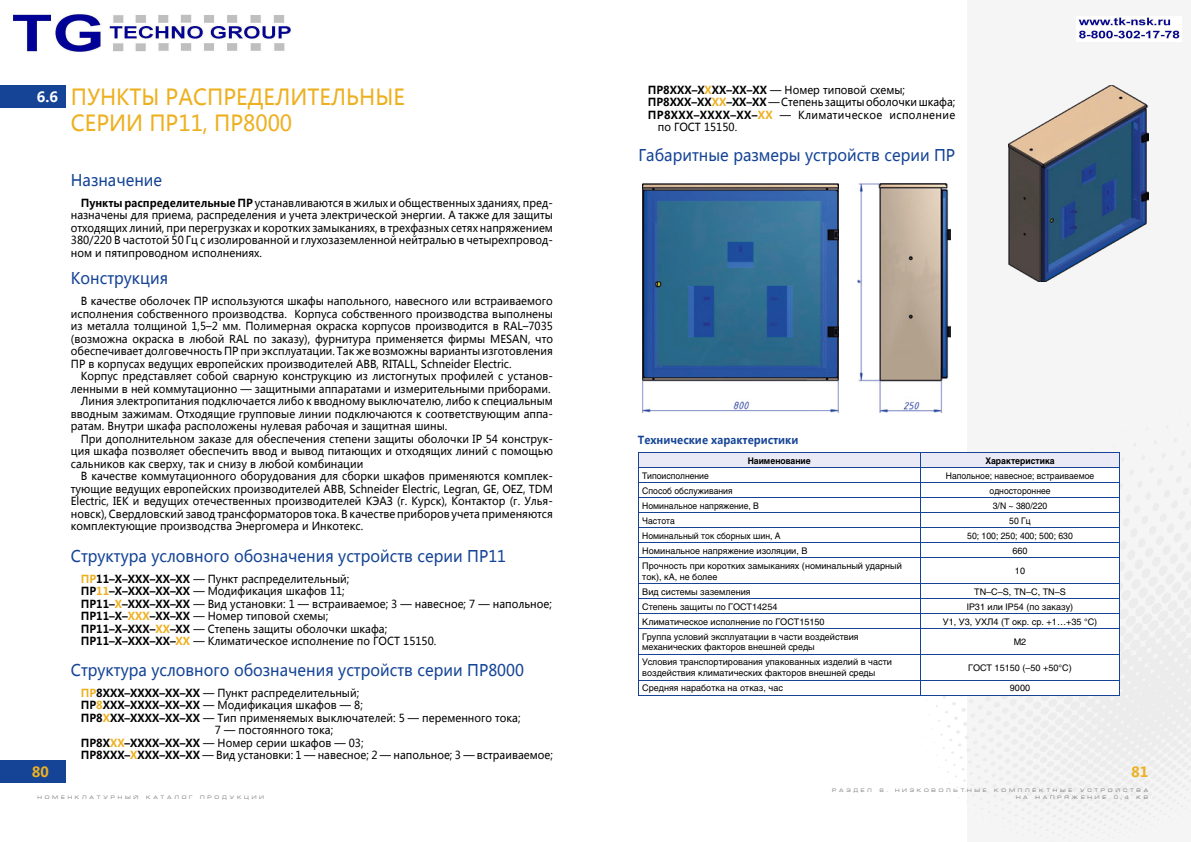
<style>
.page{position:relative;width:1191px;height:842px;background:#fff}
.page>*{position:absolute;margin:0;border:0;box-sizing:border-box;transform-origin:0 0}
.t1{font:22px/26px "Microsoft Ya Hei";color:#edb020;scale:.95 1}
.t2{font:16px "Microsoft Ya Hei";color:#154496;scale:.95 1}
.t3{font:700 14px "Microsoft Ya Hei";color:#edb020}
.t4{font:11px/12.5px "Microsoft Ya Hei";color:#000;text-align:justify;scale:.95 1}
.t5{font:11px "Microsoft Ya Hei";letter-spacing:.035em;color:#000;scale:.95 1}
.t6{font:700 11px "Microsoft Ya Hei";color:#154496;scale:.95 1}
.t7{font:9px/10.8px "Helios";color:#000}
.t8{font:9px "Helios";color:#000;scale:.95 1}
.t9{font:700 9px "Helios";color:#000;scale:.95 1}
.t10{font:5px "Micra";letter-spacing:.5em;color:#878786}
.s1{font-weight:700}
.s2{font-weight:700;color:#edb020}
</style>
<div class="page">
<div style="left:967px;top:0;width:224px;height:842px;background:#f5f5f5"></div>
<div style="left:0;top:85px;width:66px;height:23px;background:#154496"></div>
<hr style="left:638px;top:695px;width:282px;height:1px;background:#154496">
<svg style="left:638px;top:453px;width:482px;height:242px"></svg>
<hr style="left:920px;top:695px;width:200px;height:1px;background:#154496">
<img style="left:642px;top:183px;width:196px;height:229px">
<img style="left:857px;top:183px;width:93px;height:229px">
<img style="left:1008px;top:85px;width:140px;height:197px">
<div style="left:0;top:760px;width:66px;height:22px;background:#154496"></div>
<img style="left:13px;top:13px;width:278px;height:39px">
<img style="left:1078px;top:17px;width:102px;height:22px">
<h1 class="t1" style="left:71px;top:84px;width:353px;text-indent:-34px"><sup>6.6</sup> ПУНКТЫ РАСПРЕДЕЛИТЕЛЬНЫЕ<br>СЕРИИ ПР11, ПР8000</h1>
<h2 class="t2" style="left:71px;top:169px;width:98px">Назначение</h2>
<p class="t4" style="left:71px;top:196px;width:509px;text-indent:10px"><span class="s1">Пункты распределительные ПР</span> устанавливаются в жилых и общественных зданиях, пред&shy;назначены для приема, распределения и учета электрической энергии. А также для защиты отходящих линий, при перегрузках и коротких замыканиях, в трехфазных сетях напряжением 380/220 В частотой 50 Гц с изолированной и глухозаземленной нейтралью в четырехпровод&shy;ном и пятипроводном исполнениях.</p>
<h2 class="t2" style="left:71px;top:268px;width:104px">Конструкция</h2>
<p class="t4" style="left:71px;top:295px;width:509px;text-indent:10px">В качестве оболочек ПР используются шкафы напольного, навесного или встраиваемого исполнения собственного производства. Корпуса собственного производства выполнены из металла толщиной 1,5–2 мм. Полимерная окраска корпусов производится в RAL–7035 (возможна окраска в любой RAL по заказу), фурнитура применяется фирмы MESAN, что обеспечивает долговечность ПР при эксплуатации. Так же возможны варианты изготовления ПР в корпусах ведущих европейских производителей ABB, RITALL, Schneider Electric.</p>
<p class="t4" style="left:81px;top:370px;width:498px">Корпус представляет собой сварную конструкцию из листогнутых профилей с установ-</p>
<p class="t4" style="left:71px;top:382px;width:506px">ленными в ней коммутационно — защитными аппаратами и измерительными приборами.</p>
<p class="t4" style="left:81px;top:395px;width:498px">Линия электропитания подключается либо к вводному выключателю, либо к специальным</p>
<p class="t4" style="left:71px;top:407px;width:509px">вводным зажимам. Отходящие групповые линии подключаются к соответствующим аппа-</p>
<p class="t4" style="left:71px;top:420px;width:398px">ратам. Внутри шкафа расположены нулевая рабочая и защитная шины.</p>
<p class="t4" style="left:81px;top:432px;width:498px">При дополнительном заказе для обеспечения степени защиты оболочки IP 54 конструк-</p>
<p class="t4" style="left:71px;top:445px;width:509px">ция шкафа позволяет обеспечить ввод и вывод питающих и отходящих линий с помощью</p>
<p class="t4" style="left:71px;top:457px;width:309px">сальников как сверху, так и снизу в любой комбинации</p>
<p class="t4" style="left:81px;top:470px;width:498px">В качестве коммутационного оборудования для сборки шкафов применяются комплек-</p>
<p class="t4" style="left:71px;top:482px;width:509px">тующие ведущих европейских производителей ABB, Schneider Electric, Legran, GE, OEZ, TDM</p>
<p class="t4" style="left:71px;top:495px;width:509px">Electric, IEK и ведущих отечественных производителей КЭАЗ (г. Курск), Контактор (г. Улья-</p>
<p class="t4" style="left:71px;top:507px;width:509px">новск), Свердловский завод трансформаторов тока. В качестве приборов учета применяются</p>
<p class="t4" style="left:71px;top:520px;width:309px">комплек тующие производства Энергомера и Инкотекс.</p>
<h2 class="t2" style="left:71px;top:545px;width:459px">Структура условного обозначения устройств серии ПР11</h2>
<p class="t4" style="left:81px;top:572px;width:497px;text-align:left"><span class="s2">ПР</span><span class="s1">11–Х–ХХХ–ХХ–ХХ</span> — Пункт распределительный;<br><span class="s1">ПР</span><span class="s2">11</span><span class="s1">–Х–ХХХ–ХХ–ХХ</span> — Модификация шкафов 11;<br><span class="s1">ПР11–</span><span class="s2">Х</span><span class="s1">–ХХХ–ХХ–ХХ</span> — Вид установки: 1 — встраиваемое; 3 — навесное; 7 — напольное; <span class="s1">ПР11–Х–</span><span class="s2">ХХХ</span><span class="s1">–ХХ–ХХ</span> — Номер типовой схемы;<br><span class="s1">ПР11–Х–ХХХ–</span><span class="s2">ХХ</span><span class="s1">–ХХ</span> — Степень защиты оболочки шкафа;<br><span class="s1">ПР11–Х–ХХХ–ХХ–</span><span class="s2">ХХ</span> — Климатическое исполнение по ГОСТ 15150.</p>
<h2 class="t2" style="left:71px;top:659px;width:478px">Структура условного обозначения устройств серии ПР8000</h2>
<p class="t4" style="left:81px;top:686px;width:295px"><span class="s2">ПР</span><span class="s1">8ХХХ–ХХХХ–ХХ–ХХ</span> — Пункт распределительный;</p>
<p class="t4" style="left:81px;top:699px;width:298px"><span class="s1">ПР</span><span class="s2">8</span><span class="s1">ХХХ–ХХХХ–ХХ–ХХ</span> — Модификация шкафов — 8;</p>
<p class="t4" style="left:81px;top:711px;width:464px"><span class="s1">ПР8</span><span class="s2">Х</span><span class="s1">ХХ–ХХХХ–ХХ–ХХ</span> — Тип применяемых выключателей: 5 — переменного тока;</p>
<p class="t4" style="left:215px;top:724px;width:126px">7 — постоянного тока;</p>
<p class="t4" style="left:81px;top:736px;width:299px"><span class="s1">ПР8Х</span><span class="s2">ХХ</span><span class="s1">–ХХХХ–ХХ–ХХ</span> — Номер серии шкафов — 03;</p>
<p class="t4" style="left:81px;top:749px;width:498px"><span class="s1">ПР8ХХХ–</span><span class="s2">Х</span><span class="s1">ХХХ–ХХ–ХХ</span> — Вид установки: 1 — навесное; 2 — напольное; 3 — встраиваемое;</p>
<p class="t4" style="left:648px;top:83px;width:272px"><span class="s1">ПР8ХХХ–Х</span><span class="s2">Х</span><span class="s1">ХХ–ХХ–ХХ</span> — Номер типовой схемы;</p>
<p class="t4" style="left:648px;top:96px;width:325px"><span class="s1">ПР8ХХХ–ХХ</span><span class="s2">ХХ</span><span class="s1">–ХХ–ХХ</span> — Степень защиты оболочки шкафа;</p>
<p class="t5" style="left:648px;top:107px;width:325px"><span class="s1">ПР8ХХХ–ХХХХ–ХХ–</span><span class="s2">ХХ</span> — Климатическое исполнение</p>
<p class="t4" style="left:658px;top:121px;width:85px">по ГОСТ 15150.</p>
<h2 class="t2" style="left:638px;top:145px;width:335px">Габаритные размеры устройств серии ПР</h2>
<p class="t6" style="left:638px;top:433px;width:170px">Технические характеристики</p>
<p class="t9" style="left:747px;top:455px;width:68px">Наименование</p>
<p class="t9" style="left:985px;top:455px;width:75px">Характеристика</p>
<p class="t8" style="left:642px;top:470px;width:72px">Типоисполнение</p>
<p class="t8" style="left:946px;top:470px;width:158px">Напольное; навесное; встраиваемое</p>
<p class="t8" style="left:642px;top:485px;width:97px">Способ обслуживания</p>
<p class="t8" style="left:989px;top:485px;width:66px">одностороннее</p>
<p class="t8" style="left:642px;top:500px;width:124px">Номинальное напряжение, В</p>
<p class="t8" style="left:992px;top:500px;width:59px">3/N ~ 380/220</p>
<p class="t8" style="left:642px;top:515px;width:36px">Частота</p>
<p class="t8" style="left:1009px;top:515px;width:24px">50 Гц</p>
<p class="t8" style="left:642px;top:530px;width:147px">Номинальный ток сборных шин, А</p>
<p class="t8" style="left:967px;top:530px;width:113px">50; 100; 250; 400; 500; 630</p>
<p class="t7" style="left:642px;top:545px;width:167px">Номинальное напряжение изоляции, В</p>
<p class="t7" style="left:1012px;top:545px;width:17px">660</p>
<p class="t7" style="left:642px;top:560px;width:261px">Прочность при коротких замыканиях (номинальный ударный ток), кА, не более</p>
<p class="t7" style="left:1015px;top:566px;width:12px">10</p>
<p class="t7" style="left:642px;top:586px;width:110px">Вид системы заземления</p>
<p class="t7" style="left:974px;top:586px;width:93px">TN–С–S, TN–С, TN–S</p>
<p class="t7" style="left:642px;top:601px;width:137px">Степень защиты по ГОСТ14254</p>
<p class="t7" style="left:966px;top:601px;width:108px">IP31 или IP54 (по заказу)</p>
<p class="t7" style="left:642px;top:616px;width:184px">Климатическое исполнение по ГОСТ15150</p>
<p class="t7" style="left:942px;top:616px;width:156px">У1, У3, УХЛ4 (Т окр. ср. +1…+35 °С)</p>
<p class="t7" style="left:642px;top:631px;width:218px">Группа условий эксплуатации в части воздействия механических факторов внешней среды</p>
<p class="t7" style="left:1013px;top:636px;width:14px">М2</p>
<p class="t7" style="left:642px;top:657px;width:251px">Условия транспортирования упакованных изделий в части воздействия климатических факторов внешней среды</p>
<p class="t7" style="left:968px;top:662px;width:105px">ГОСТ 15150 (–50 +50°С)</p>
<p class="t7" style="left:642px;top:683px;width:142px">Средняя наработка на отказ, час</p>
<p class="t7" style="left:1010px;top:683px;width:22px">9000</p>
<p class="t3" style="left:32px;top:762px;width:19px">80</p>
<p class="t3" style="left:1131px;top:762px;width:19px">81</p>
<p class="t10" style="left:38px;top:795px;width:103px">НОМЕНКЛАТУРНЫЙ</p>
<p class="t10" style="left:146px;top:795px;width:48px">КАТАЛОÃ</p>
<p class="t10" style="left:200px;top:795px;width:65px">ПРОДУКЦИИ</p>
<p class="t10" style="left:832px;top:788px;width:41px">РАЗДЕЛ</p>
<p class="t10" style="left:879px;top:788px;width:109px">6. НИЗКОВОЛЬТНЫЕ</p>
<p class="t10" style="left:994px;top:788px;width:80px">КОМПЛЕКТНЫЕ</p>
<p class="t10" style="left:1080px;top:788px;width:70px">УСТРОЙСТВА</p>
<p class="t10" style="left:1016px;top:795px;width:13px">Н А</p>
<p class="t10" style="left:1035px;top:795px;width:72px">НАПРЯЖЕНИЕ</p>
<p class="t10" style="left:1113px;top:795px;width:17px">0,4</p>
<p class="t10" style="left:1136px;top:795px;width:13px">К В</p>
</div>
